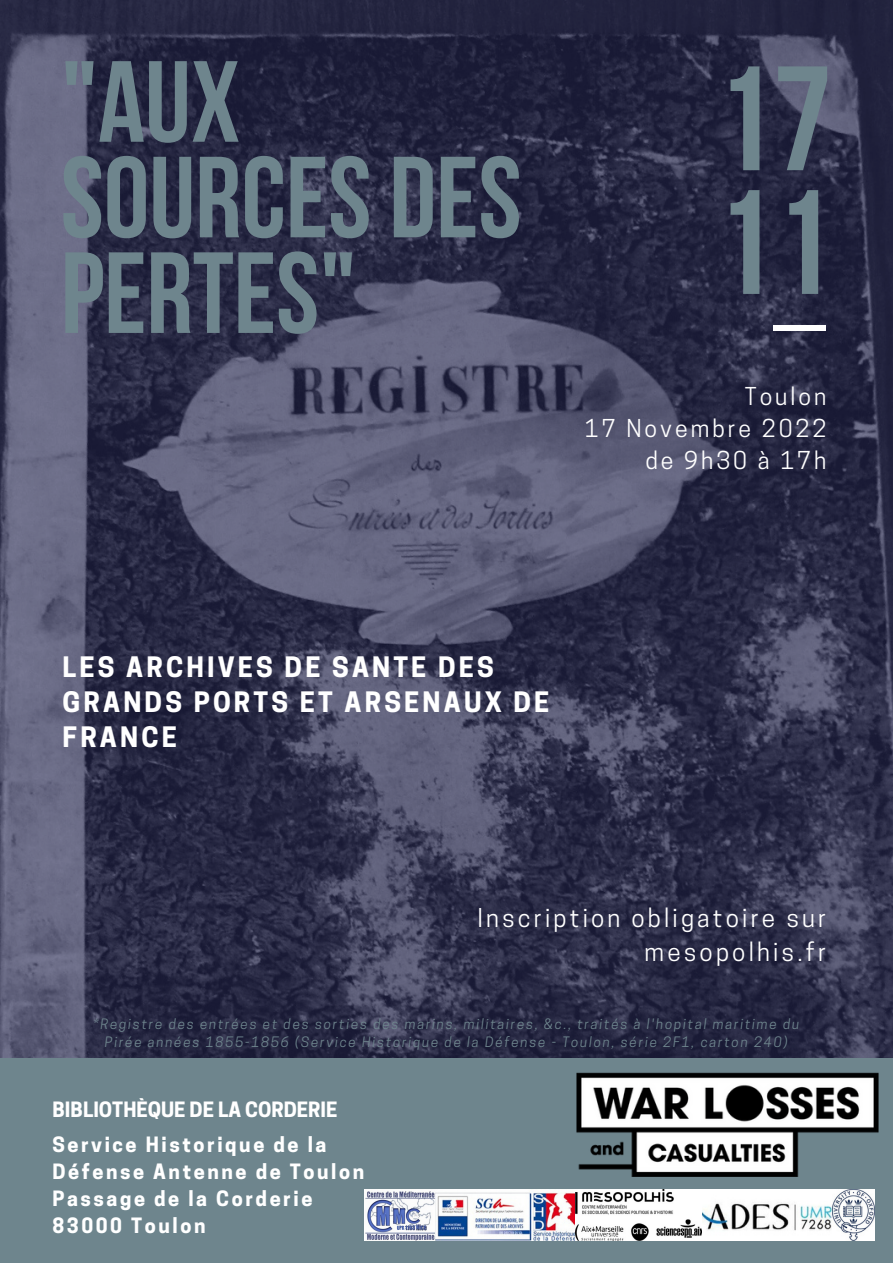
<style>
.page{position:relative;width:893px;height:1264px;background:#fff}
.page>*{position:absolute;margin:0;border:0;box-sizing:border-box;transform-origin:0 0}
.t1{font:700 148.2px/123.6px "Bebas Neue";color:#6e858d}
.t2{font:700 115.05px/95.6px "Bebas Neue";color:#6e858d}
.t3{font:700 26.4px/34.8px "Cooper Hewitt";letter-spacing:.12em;color:#fff}
.t4{font:24.3px/33.8px "Cooper Hewitt";letter-spacing:.13em;color:#fff;text-align:right}
.t5{font:23.1px/32.1px "Cooper Hewitt";letter-spacing:.13em;color:#fff;text-align:right}
.t6{font:700 19.8px/27px "Cooper Hewitt";letter-spacing:.13em;color:#fff}
.t7{font:700 19.8px/35.1px "Cooper Hewitt";color:#fff}
.t8{font:italic 13.5px/18px "Cooper Hewitt";letter-spacing:.13em;color:#6e858d;text-align:center}
</style>
<div class="page">
<img style="left:0;top:0;width:892px;height:1058px">
<div style="left:0;top:1058px;width:892px;height:204px;background:#6e858d"></div>
<div style="left:773px;top:325px;width:53px;height:6px;background:#fff"></div>
<img style="left:576px;top:1072px;width:302px;height:104px">
<img style="left:364px;top:1189px;width:336px;height:51px">
<img style="left:700px;top:1189px;width:174px;height:51px">
<h2 class="t2" style="left:61px;top:65px;width:462px">"AUX<br>SOURCES DES<br>PERTES"</h2>
<h1 class="t1" style="left:714px;top:71px;width:119px">17<br>11</h1>
<h3 class="t5" style="left:585px;top:383px;width:243px">Toulon<br>17 Novembre 2022 de 9h30 à 17h</h3>
<h3 class="t3" style="left:63px;top:653px;width:488px">LES ARCHIVES DE SANTE DES<br>GRANDS PORTS ET ARSENAUX DE<br>FRANCE</h3>
<h3 class="t4" style="left:477px;top:903px;width:350px">Inscription obligatoire sur mesopolhis.fr</h3>
<p class="t8" style="left:94px;top:1016px;width:707px">*Registre des entrées et des sorties des marins, militaires, &amp;c., traités à l'hopital maritime du<br>Pirée années 1855-1856 (Service Historique de la Défense - Toulon, série 2F1, carton 240)</p>
<h3 class="t7" style="left:52px;top:1094px;width:286px">BIBLIOTHÈQUE DE LA CORDERIE<br>Service Historique de la</h3>
<h3 class="t6" style="left:52px;top:1160px;width:313px">Défense Antenne de Toulon<br>Passage de la Corderie<br>83000 Toulon</h3>
</div>
